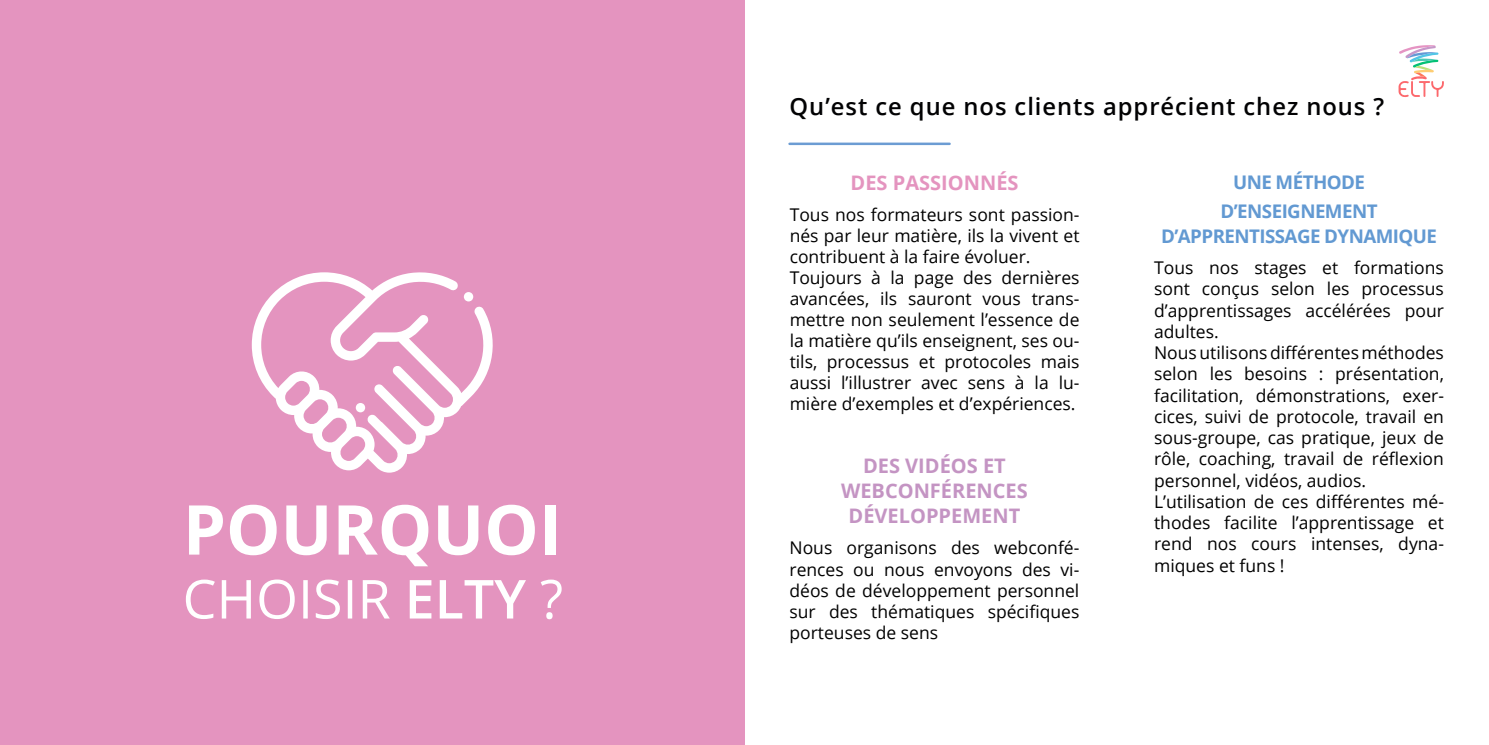
<style>
.page{position:relative;width:1489px;height:745px;background:#fff}
.page>*{position:absolute;margin:0;border:0;box-sizing:border-box;transform-origin:0 0}
.t1{font:700 68.75px "Open Sans";color:#fff}
.t2{font:600 23.75px "Open Sans";letter-spacing:.04em;color:#020203}
.t3{font:700 20px/25px "Open Sans";color:#c494c3;text-align:center}
.t4{font:700 20px "Open Sans";color:#e494bf}
.t5{font:700 18.75px/28.8px "Open Sans";letter-spacing:-.03em;color:#6299d2;text-align:center}
.t6{font:17.5px/21.2px "Open Sans";color:#000}
</style>
<div class="page">
<svg style="left:1398px;top:45px;width:45px;height:52px"></svg>
<div style="left:0;top:0;width:744px;height:744px;background:#e494bf"></div>
<svg style="left:252px;top:272px;width:240px;height:200px"></svg>
<svg style="left:186px;top:579px;width:375px;height:40px"></svg>
<hr style="left:789px;top:142px;width:160px;height:3px;background:#6c9cd3">
<h1 class="t1" style="left:183px;top:480px;width:380px">POURQUOI</h1>
<h2 class="t2" style="left:789px;top:90px;width:596px">Qu’est ce que nos clients apprécient chez nous ?</h2>
<p class="t4" style="left:850px;top:168px;width:169px">DES PASSIONNÉS</p>
<p class="t6" style="left:789px;top:204px;width:291px">Tous nos formateurs sont passion&shy;nés par leur matière, ils la vivent et contribuent à la faire évoluer.<br>Toujours à la page des dernières avancées, ils sauront vous trans&shy;mettre non seulement l’essence de la matière qu’ils enseignent, ses ou&shy;tils, processus et protocoles mais aussi l’illustrer avec sens à la lu&shy;mière d’exemples et d’expériences.</p>
<p class="t3" style="left:841px;top:452px;width:188px">DES VIDÉOS ET<br>WEBCONFÉRENCES<br>DÉVELOPPEMENT</p>
<p class="t6" style="left:789px;top:536px;width:291px;text-align:justify">Nous organisons des webconfé&shy;rences ou nous envoyons des vi&shy;déos de développement personnel sur des thématiques spécifiques porteuses de sens</p>
<p class="t5" style="left:1220px;top:167px;width:159px">UNE MÉTHODE<br>D’ENSEIGNEMENT</p>
<p class="t5" style="left:1160px;top:221px;width:277px">D’APPRENTISSAGE DYNAMIQUE</p>
<p class="t6" style="left:1153px;top:256px;width:291px">Tous nos stages et formations sont conçus selon les processus d’apprentissages accélérées pour adultes.<br>Nous utilisons différentes méthodes selon les besoins : présentation, facilitation, démonstrations, exer&shy;cices, suivi de protocole, travail en sous-groupe, cas pratique, jeux de rôle, coaching, travail de réflexion personnel, vidéos, audios.<br>L’utilisation de ces différentes mé&shy;thodes facilite l’apprentissage et rend nos cours intenses, dyna&shy;miques et funs !</p>
</div>
